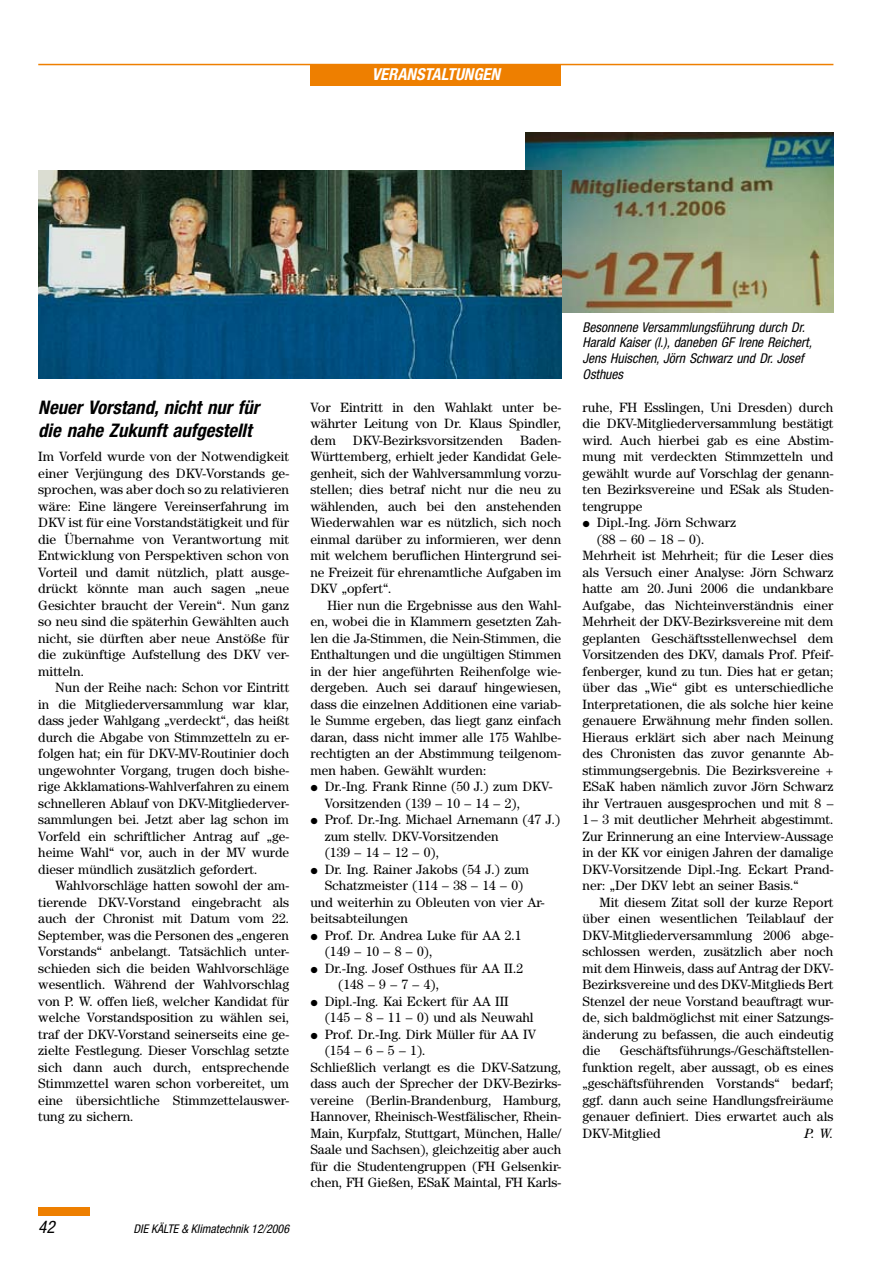
<style>
.page{position:relative;width:893px;height:1263px;background:#fff}
.page>*{position:absolute;margin:0;border:0;box-sizing:border-box;transform-origin:0 0}
.t1{font:italic 700 condensed 18.75px/22.5px "Helvetica Neue LT Std";color:#000}
.t2{font:italic condensed 17.25px "Helvetica Neue LT Std";color:#000}
.t3{font:italic 700 condensed 16.5px "Helvetica Neue LT Std";color:#fff}
.t4{font:13.5px/16.5px "Century Std";color:#000;text-align:justify}
.t5{font:italic condensed 13.5px/15.8px "Helvetica Neue LT Std";color:#000}
.t6{font:italic 13.5px "Century Std";color:#000}
.t7{font:italic condensed 12px "Helvetica Neue LT Std";color:#000}
</style>
<div class="page">
<div style="left:38px;top:1208px;width:51px;height:8px;background:#ee7f00"></div>
<div style="left:310px;top:65px;width:251px;height:20px;background:#ee7f00"></div>
<hr style="left:38px;top:64px;width:795px;height:1px;background:#ee7f00">
<img style="left:525px;top:133px;width:308px;height:180px">
<img style="left:38px;top:170px;width:523px;height:209px">
<p class="t3" style="left:372px;top:64px;width:130px">VERANSTALTUNGEN</p>
<h1 class="t1" style="left:38px;top:397px;width:222px">Neuer Vorstand, nicht nur für die nahe Zukunft aufgestellt</h1>
<p class="t4" style="left:38px;top:448px;width:252px">Im Vorfeld wurde von der Notwendigkeit einer Verjüngung des DKV-Vorstands ge&shy;sprochen, was aber doch so zu relativieren wäre: Eine längere Vereinserfahrung im DKV ist für eine Vorstandstätigkeit und für die Übernahme von Verantwortung mit Entwicklung von Perspektiven schon von Vorteil und damit nützlich, platt ausge&shy;drückt könnte man auch sagen „neue Gesichter braucht der Verein“. Nun ganz so neu sind die späterhin Gewählten auch nicht, sie dürften aber neue Anstöße für die zukünftige Aufstellung des DKV ver&shy;mitteln.</p>
<p class="t4" style="left:38px;top:679px;width:252px;text-indent:17px">Nun der Reihe nach: Schon vor Eintritt in die Mitgliederversammlung war klar, dass jeder Wahlgang „verdeckt“, das heißt durch die Abgabe von Stimmzetteln zu er&shy;folgen hat; ein für DKV-MV-Routinier doch ungewohnter Vorgang, trugen doch bishe&shy;rige Akklamations-Wahlverfahren zu einem schnelleren Ablauf von DKV-Mitgliederver&shy;sammlungen bei. Jetzt aber lag schon im Vorfeld ein schriftlicher Antrag auf „ge&shy;heime Wahl“ vor, auch in der MV wurde dieser mündlich zusätzlich gefordert.</p>
<p class="t4" style="left:38px;top:877px;width:252px;text-indent:17px">Wahlvorschläge hatten sowohl der am&shy;tierende DKV-Vorstand eingebracht als auch der Chronist mit Datum vom 22.<br>September, was die Personen des „engeren Vorstands“ anbelangt. Tatsächlich unter&shy;schieden sich die beiden Wahlvorschläge wesentlich. Während der Wahlvorschlag von P. W. offen ließ, welcher Kandidat für welche Vorstandsposition zu wählen sei, traf der DKV-Vorstand seinerseits eine ge&shy;zielte Festlegung. Dieser Vorschlag setzte sich dann auch durch, entsprechende Stimmzettel waren schon vorbereitet, um eine übersichtliche Stimmzettelauswer&shy;tung zu sichern.</p>
<p class="t2" style="left:38px;top:1217px;width:18px">42</p>
<p class="t7" style="left:134px;top:1222px;width:157px">DIE KÄLTE &amp; Klimatechnik 12/2006</p>
<p class="t4" style="left:310px;top:399px;width:252px">Vor Eintritt in den Wahlakt unter be&shy;währter Leitung von Dr. Klaus Spindler, dem</p>
<p class="t4" style="left:310px;top:432px;width:252px;text-indent:210px">Baden-Württemberg, erhielt jeder Kandidat Gele&shy;genheit, sich der Wahlversammlung vorzu&shy;stellen; dies betraf nicht nur die neu zu wählenden, auch bei den anstehenden Wiederwahlen war es nützlich, sich noch einmal darüber zu informieren, wer denn mit welchem beruflichen Hintergrund sei&shy;ne Freizeit für ehrenamtliche Aufgaben im DKV „opfert“.</p>
<p class="t4" style="left:310px;top:597px;width:252px;text-indent:17px">Hier nun die Ergebnisse aus den Wahl&shy;en, wobei die in Klammern gesetzten Zah&shy;len die Ja-Stimmen, die Nein-Stimmen, die Enthaltungen und die ungültigen Stimmen in der hier angeführten Reihenfolge wie&shy;dergeben. Auch sei darauf hingewiesen, dass die einzelnen Additionen eine variab&shy;le Summe ergeben, das liegt ganz einfach daran, dass nicht immer alle 175 Wahlbe&shy;rechtigten an der Abstimmung teilgenom&shy;men haben. Gewählt wurden:</p>
<p class="t4" style="left:325px;top:778px;width:229px;text-indent:-14px">• Dr.-Ing. Frank Rinne (50 J.) zum DKV-<br>Vorsitzenden (139 – 10 – 14 – 2),</p>
<p class="t4" style="left:325px;top:811px;width:237px;text-align:left;text-indent:-14px">• Prof. Dr.-Ing. Michael Arnemann (47 J.) zum stellv. DKV-Vorsitzenden<br>(139 – 14 – 12 – 0),</p>
<p class="t4" style="left:310px;top:861px;width:220px">• Dr. Ing. Rainer Jakobs (54 J.) zum</p>
<p class="t4" style="left:325px;top:877px;width:200px">Schatzmeister (114 – 38 – 14 – 0)</p>
<p class="t4" style="left:310px;top:894px;width:236px">und weiterhin zu Obleuten von vier Ar-</p>
<p class="t4" style="left:310px;top:910px;width:99px">beitsabteilungen</p>
<p class="t4" style="left:325px;top:927px;width:199px;text-indent:-14px">• Prof. Dr. Andrea Luke für AA 2.1 (149 – 10 – 8 – 0),</p>
<p class="t4" style="left:338px;top:960px;width:187px;text-indent:-28px">• Dr.-Ing. Josef Osthues für AA II.2 (148 – 9 – 7 – 4),</p>
<p class="t4" style="left:325px;top:993px;width:211px;text-indent:-14px">• Dipl.-Ing. Kai Eckert für AA III (145 – 8 – 11 – 0) und als Neuwahl</p>
<p class="t4" style="left:310px;top:1026px;width:227px">• Prof. Dr.-Ing. Dirk Müller für AA IV</p>
<p class="t4" style="left:325px;top:1042px;width:102px">(154 – 6 – 5 – 1).</p>
<p class="t4" style="left:310px;top:1059px;width:252px">Schließlich verlangt es die DKV-Satzung,</p>
<p class="t4" style="left:310px;top:1075px;width:252px">dass auch der Sprecher der DKV-Bezirks-</p>
<p class="t4" style="left:310px;top:1092px;width:252px">vereine (Berlin-Brandenburg, Hamburg,</p>
<p class="t4" style="left:310px;top:1108px;width:252px">Hannover, Rheinisch-Westfälischer, Rhein-</p>
<p class="t4" style="left:310px;top:1125px;width:252px">Main, Kurpfalz, Stuttgart, München, Halle/</p>
<p class="t4" style="left:310px;top:1141px;width:252px">Saale und Sachsen), gleichzeitig aber auch</p>
<p class="t4" style="left:310px;top:1158px;width:252px">für die Studentengruppen (FH Gelsenkir-</p>
<p class="t4" style="left:310px;top:1174px;width:252px">chen, FH Gießen, ESaK Maintal, FH Karls-</p>
<p class="t4" style="left:353px;top:432px;width:152px">DKV-Bezirksvorsitzenden</p>
<p class="t5" style="left:583px;top:319px;width:231px">Besonnene Versammlungsführung durch Dr.<br>Harald Kaiser (l.), daneben GF Irene Reichert, Jens Huischen, Jörn Schwarz und Dr. Josef Osthues</p>
<p class="t4" style="left:583px;top:399px;width:252px">ruhe, FH Esslingen, Uni Dresden) durch die DKV-Mitgliederversammlung bestätigt wird. Auch hierbei gab es eine Abstim&shy;mung mit verdeckten Stimmzetteln und gewählt wurde auf Vorschlag der genann&shy;ten Bezirksvereine und ESak als Studen&shy;tengruppe</p>
<p class="t4" style="left:583px;top:514px;width:155px">• Dipl.-Ing. Jörn Schwarz</p>
<p class="t4" style="left:597px;top:531px;width:109px">(88 – 60 – 18 – 0).</p>
<p class="t4" style="left:583px;top:547px;width:252px">Mehrheit ist Mehrheit; für die Leser dies</p>
<p class="t4" style="left:583px;top:564px;width:252px">als Versuch einer Analyse: Jörn Schwarz</p>
<p class="t4" style="left:583px;top:580px;width:252px">hatte am 20. Juni 2006 die undankbare</p>
<p class="t4" style="left:583px;top:597px;width:252px">Aufgabe, das Nichteinverständnis einer</p>
<p class="t4" style="left:583px;top:613px;width:252px">Mehrheit der DKV-Bezirksvereine mit dem</p>
<p class="t4" style="left:583px;top:630px;width:252px">geplanten Geschäftsstellenwechsel dem</p>
<p class="t4" style="left:583px;top:646px;width:252px">Vorsitzenden des DKV, damals Prof. Pfeif-</p>
<p class="t4" style="left:583px;top:663px;width:252px">fenberger, kund zu tun. Dies hat er getan;</p>
<p class="t4" style="left:583px;top:679px;width:252px">über das „Wie“ gibt es unterschiedliche</p>
<p class="t4" style="left:583px;top:696px;width:252px">Interpretationen, die als solche hier keine</p>
<p class="t4" style="left:583px;top:712px;width:252px">genauere Erwähnung mehr finden sollen.</p>
<p class="t4" style="left:583px;top:729px;width:252px">Hieraus erklärt sich aber nach Meinung</p>
<p class="t4" style="left:583px;top:745px;width:252px">des Chronisten das zuvor genannte Ab-</p>
<p class="t4" style="left:583px;top:762px;width:252px">stimmungsergebnis. Die Bezirksvereine +</p>
<p class="t4" style="left:583px;top:778px;width:252px">ESaK haben nämlich zuvor Jörn Schwarz</p>
<p class="t4" style="left:583px;top:795px;width:252px">ihr Vertrauen ausgesprochen und mit 8 –</p>
<p class="t4" style="left:583px;top:811px;width:252px">1– 3 mit deutlicher Mehrheit abgestimmt.</p>
<p class="t4" style="left:583px;top:828px;width:252px">Zur Erinnerung an eine Interview-Aussage</p>
<p class="t4" style="left:583px;top:844px;width:252px">in der KK vor einigen Jahren der damalige</p>
<p class="t4" style="left:583px;top:861px;width:252px">DKV-Vorsitzende Dipl.-Ing. Eckart Prand-</p>
<p class="t4" style="left:583px;top:877px;width:218px">ner: „Der DKV lebt an seiner Basis.“</p>
<p class="t4" style="left:600px;top:894px;width:235px">Mit diesem Zitat soll der kurze Report</p>
<p class="t4" style="left:583px;top:910px;width:252px">über einen wesentlichen Teilablauf der</p>
<p class="t4" style="left:583px;top:927px;width:252px">DKV-Mitgliederversammlung 2006 abge-</p>
<p class="t4" style="left:583px;top:943px;width:252px">schlossen werden, zusätzlich aber noch</p>
<p class="t4" style="left:583px;top:960px;width:252px">mit dem Hinweis, dass auf Antrag der DKV-</p>
<p class="t4" style="left:583px;top:976px;width:252px">Bezirksvereine und des DKV-Mitglieds Bert</p>
<p class="t4" style="left:583px;top:993px;width:252px">Stenzel der neue Vorstand beauftragt wur-</p>
<p class="t4" style="left:583px;top:1009px;width:252px">de, sich baldmöglichst mit einer Satzungs-</p>
<p class="t4" style="left:583px;top:1026px;width:252px">änderung zu befassen, die auch eindeutig</p>
<p class="t4" style="left:583px;top:1042px;width:20px">die</p>
<p class="t4" style="left:583px;top:1042px;width:252px;text-indent:37px">Geschäftsführungs-/Geschäftstellen&shy;funktion regelt, aber aussagt, ob es eines „geschäftsführenden Vorstands“ bedarf; ggf. dann auch seine Handlungsfreiräume genauer definiert. Dies erwartet auch als DKV-Mitglied</p>
<p class="t6" style="left:804px;top:1125px;width:30px">P. W.</p>
</div>
